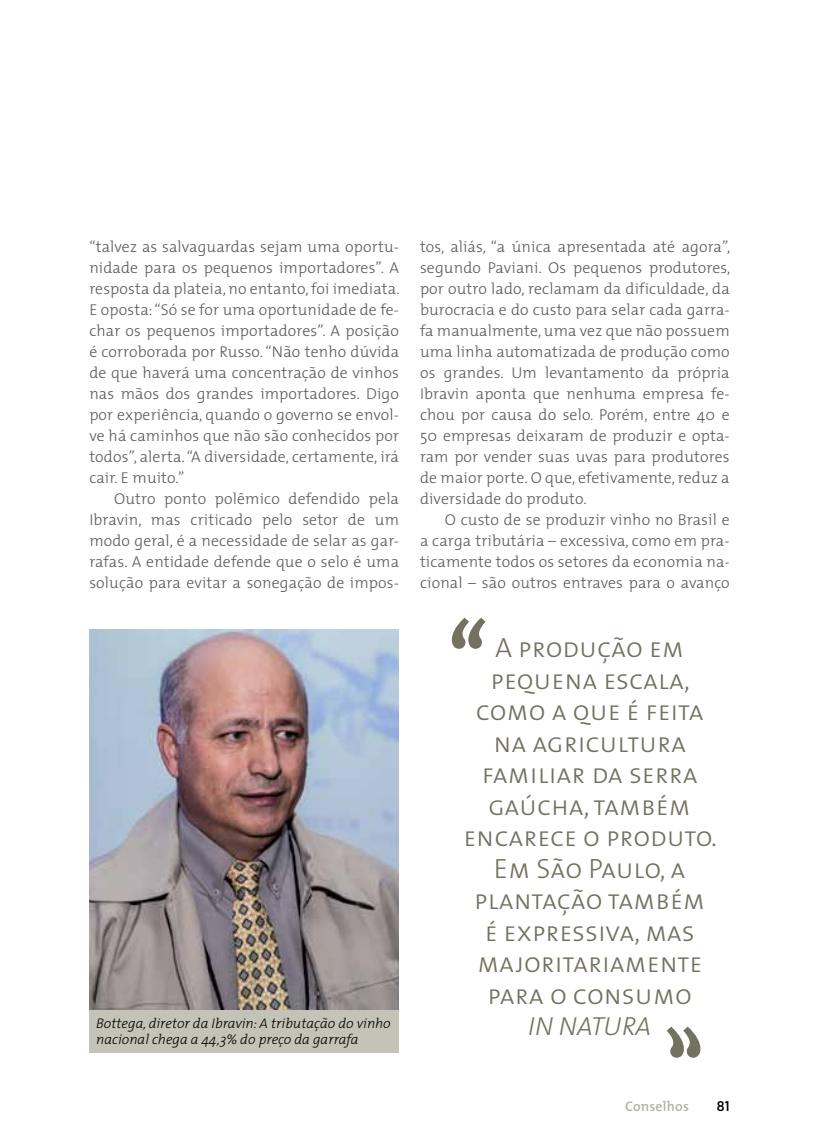
<style>
.page{position:relative;width:819px;height:1141px;background:#fff}
.page>*{position:absolute;margin:0;border:0;box-sizing:border-box;transform-origin:0 0}
.t1{font:116.02px "The Mix Caps";color:#737260}
.t2{font:28px/31.5px "The Mix Light Caps";color:#737260;text-align:center}
.t3{font:italic 300 26.25px "The Mix";color:#737260}
.t4{font:300 15.75px/21px "The Mix";letter-spacing:.01em;color:#58595b;text-align:justify}
.t5{font:italic 300 14px/15.8px "The Mix";color:#000}
.t6{font:600 14px "The Mix";letter-spacing:.01em;color:#b3b3a7}
.t7{font:500 14px "Gotham Narrow";color:#000}
</style>
<div class="page">
<img style="left:89px;top:629px;width:310px;height:381px">
<div style="left:89px;top:1010px;width:310px;height:42px;background:#c4c3b7"></div>
<p class="t4" style="left:89px;top:236px;width:312px">“talvez as salvaguardas sejam uma oportu&shy;nidade para os pequenos importadores”. A resposta da plateia, no entanto, foi imediata.<br>E oposta: “Só se for uma oportunidade de fe&shy;char os pequenos importadores”. A posição é corroborada por Russo. “Não tenho dúvida de que haverá uma concentração de vinhos nas mãos dos grandes importadores. Digo por experiência, quando o governo se envol&shy;ve há caminhos que não são conhecidos por todos”, alerta. “A diversidade, certamente, irá cair. E muito.”</p>
<p class="t4" style="left:89px;top:488px;width:311px;text-indent:25px">Outro ponto polêmico defendido pela Ibravin, mas criticado pelo setor de um modo geral, é a necessidade de selar as gar&shy;rafas. A entidade defende que o selo é uma solução para evitar a sonegação de impos-</p>
<p class="t5" style="left:96px;top:1015px;width:296px">Bottega, diretor da Ibravin: A tributação do vinho nacional chega a 44,3% do preço da garrafa</p>
<p class="t4" style="left:420px;top:236px;width:312px">tos, aliás, “a única apresentada até agora”, segundo Paviani. Os pequenos produtores, por outro lado, reclamam da dificuldade, da burocracia e do custo para selar cada garra&shy;fa manualmente, uma vez que não possuem uma linha automatizada de produção como os grandes. Um levantamento da própria Ibravin aponta que nenhuma empresa fe&shy;chou por causa do selo. Porém, entre 40 e 50 empresas deixaram de produzir e opta&shy;ram por vender suas uvas para produtores de maior porte. O que, efetivamente, reduz a diversidade do produto.</p>
<p class="t4" style="left:420px;top:509px;width:311px;text-indent:25px">O custo de se produzir vinho no Brasil e a carga tributária – excessiva, como em pra&shy;ticamente todos os setores da economia na&shy;cional – são outros entraves para o avanço</p>
<h1 class="t1" style="left:445px;top:569px;width:46px">‘‘</h1>
<h2 class="t2" style="left:463px;top:631px;width:255px">A produção em pequena escala, como a que é feita na agricultura familiar da serra gaúcha, também encarece o produto.<br>Em São Paulo, a plantação também<br>é expressiva, mas majoritariamente para o consumo</h2>
<h3 class="t3" style="left:528px;top:1005px;width:109px">innatura</h3>
<p class="t6" style="left:625px;top:1094px;width:65px">Conselhos</p>
<p class="t7" style="left:717px;top:1097px;width:14px">81</p>
</div>
